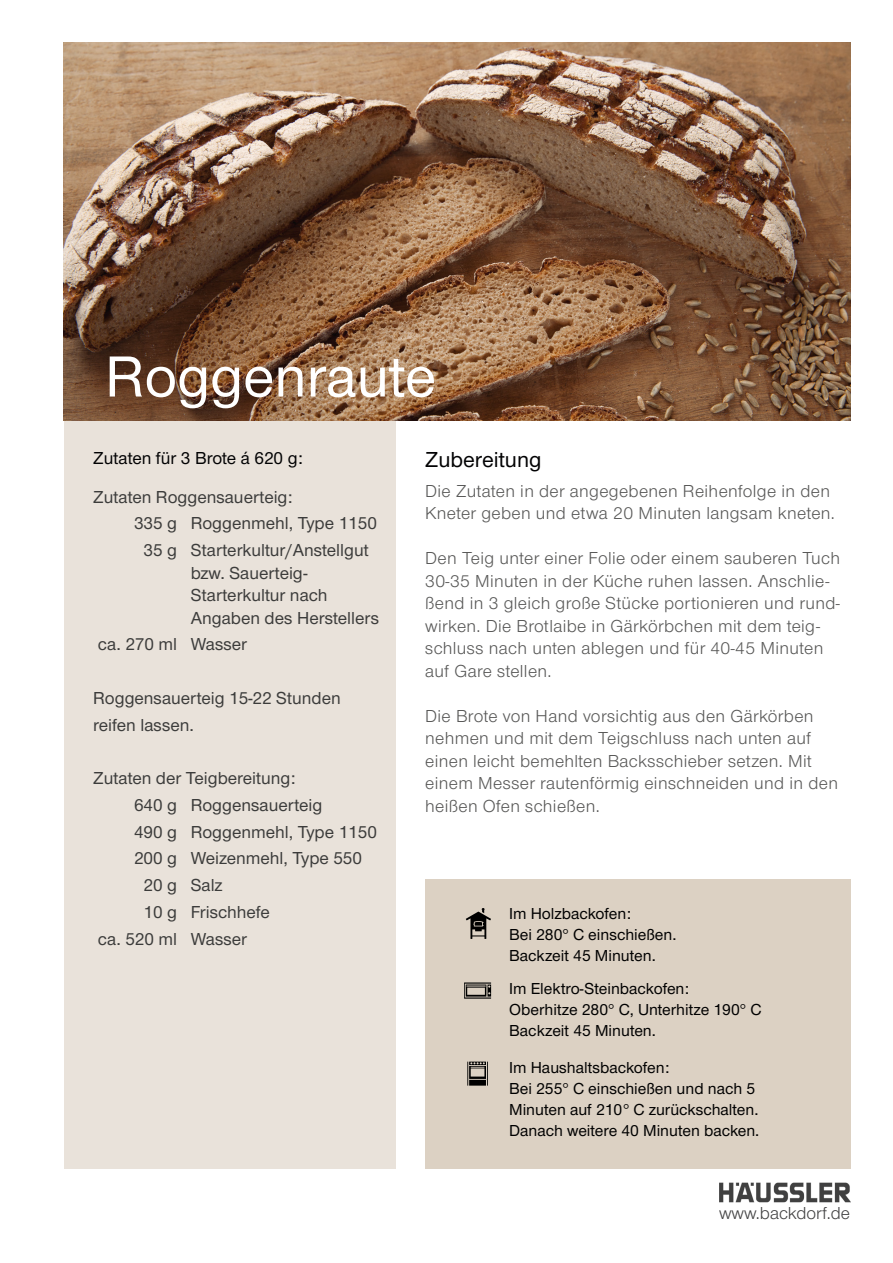
<style>
.page{position:relative;width:893px;height:1263px;background:#fff}
.page>*{position:absolute;margin:0;border:0;box-sizing:border-box;transform-origin:0 0}
.t1{font:500 60px "Nimbus San Nov";color:#fff}
.t2{font:500 22.5px "Nimbus San Nov";color:#020203}
.t3{font:18px/22.5px "Nimbus San Nov";letter-spacing:.02em;color:#575756}
.t4{font:500 18px/22.5px "Nimbus San Nov";color:#3c3c3b}
.t5{font:500 18px "Nimbus San Nov";color:#020203}
.t6{font:18px "Nimbus San Nov";color:#020203}
.t7{font:500 16.5px/21px "Nimbus San Nov";color:#000}
</style>
<div class="page">
<div style="left:64px;top:421px;width:331px;height:747px;background:#e9e2da"></div>
<div style="left:425px;top:879px;width:425px;height:289px;background:#dcd1c3"></div>
<svg style="left:466px;top:908px;width:25px;height:31px"></svg>
<svg style="left:464px;top:982px;width:27px;height:17px"></svg>
<svg style="left:467px;top:1062px;width:21px;height:23px"></svg>
<img style="left:719px;top:1182px;width:131px;height:21px">
<img style="left:64px;top:43px;width:786px;height:378px">
<h1 class="t1" style="left:105px;top:341px;width:332px">Roggenraute</h1>
<p class="t5" style="left:93px;top:447px;width:211px">Zutaten für 3 Brote á 620 g:</p>
<p class="t4" style="left:93px;top:485px;width:201px">Zutaten Roggensauerteig:</p>
<p class="t4" style="left:134px;top:512px;width:245px">335 g Roggenmehl, Type 1150</p>
<p class="t4" style="left:144px;top:539px;width:227px">35 g Starterkultur/Anstellgut</p>
<p class="t4" style="left:191px;top:561px;width:190px">bzw. Sauerteig-<br>Starterkultur nach<br>Angaben des Herstellers</p>
<p class="t4" style="left:98px;top:633px;width:151px">ca. 270 ml Wasser</p>
<p class="t4" style="left:93px;top:684px;width:249px;line-height:26.7px">Roggensauerteig 15-22 Stunden reifen lassen.</p>
<p class="t4" style="left:93px;top:767px;width:204px">Zutaten der Teigbereitung:</p>
<p class="t4" style="left:134px;top:793px;width:190px">640 g Roggensauerteig</p>
<p class="t4" style="left:134px;top:820px;width:245px">490 g Roggenmehl, Type 1150</p>
<p class="t4" style="left:134px;top:847px;width:230px">200 g Weizenmehl, Type 550</p>
<p class="t4" style="left:144px;top:874px;width:80px">20 g Salz</p>
<p class="t4" style="left:144px;top:900px;width:128px">10 g Frischhefe</p>
<p class="t4" style="left:98px;top:927px;width:151px">ca. 520 ml Wasser</p>
<p class="t2" style="left:425px;top:446px;width:118px">Zubereitung</p>
<p class="t3" style="left:425px;top:480px;width:411px">Die Zutaten in der angegebenen Reihenfolge in den<br>Kneter geben und etwa 20 Minuten langsam kneten.</p>
<p class="t3" style="left:425px;top:547px;width:416px">Den Teig unter einer Folie oder einem sauberen Tuch 30-35 Minuten in der Küche ruhen lassen. Anschlie&shy;ßend in 3 gleich große Stücke portionieren und rund&shy;wirken. Die Brotlaibe in Gärkörbchen mit dem teig&shy;schluss nach unten ablegen und für 40-45 Minuten auf Gare stellen.</p>
<p class="t3" style="left:425px;top:705px;width:414px">Die Brote von Hand vorsichtig aus den Gärkörben nehmen und mit dem Teigschluss nach unten auf einen leicht bemehlten Backsschieber setzen. Mit einem Messer rautenförmig einschneiden und in den heißen Ofen schießen.</p>
<p class="t7" style="left:509px;top:903px;width:169px">Im Holzbackofen:<br>Bei 280° C einschießen.<br>Backzeit 45 Minuten.</p>
<p class="t7" style="left:509px;top:978px;width:254px">Im Elektro-Steinbackofen:<br>Oberhitze 280° C, Unterhitze 190° C<br>Backzeit 45 Minuten.</p>
<p class="t7" style="left:509px;top:1056px;width:252px">Im Haushaltsbackofen:<br>Bei 255° C einschießen und nach 5<br>Minuten auf 210° C zurückschalten.<br>Danach weitere 40 Minuten backen.</p>
<p class="t6" style="left:719px;top:1203px;width:133px">www.backdorf.de</p>
</div>
